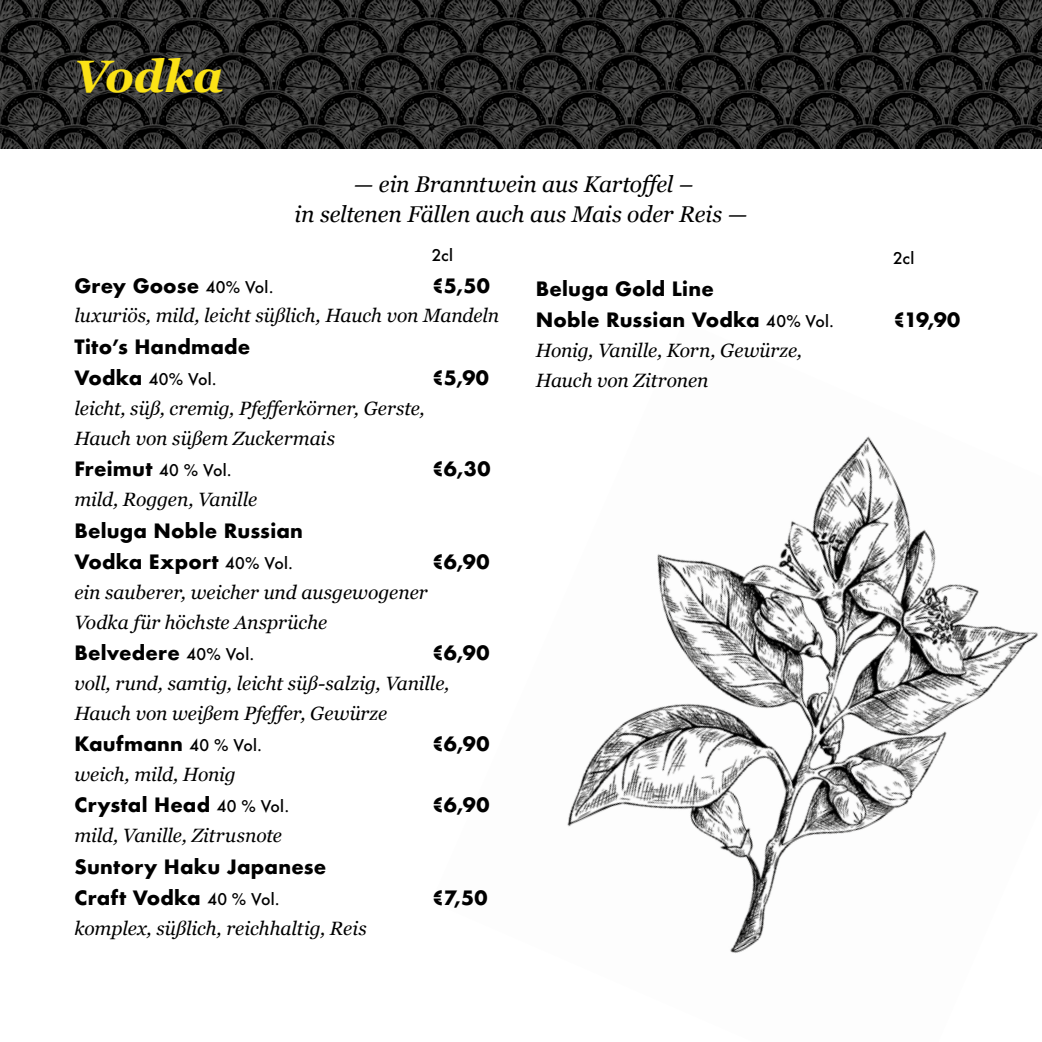
<style>
.page{position:relative;width:1042px;height:1042px;background:#fff}
.page>*{position:absolute;margin:0;border:0;box-sizing:border-box;transform-origin:0 0}
.t1{font:italic 700 45.5px "Georgia";letter-spacing:-.005em;color:#fbe216}
.t2{font:italic 22.75px/29.8px "Georgia";letter-spacing:-.01em;color:#000;text-align:center}
.t3{font:italic 19.25px/29.8px "Georgia";letter-spacing:-.005em;color:#000}
.t4{font:700 19.25px/31.5px "Futura";letter-spacing:.01em;color:#000}
.t5{font:500 15.75px "Futura";letter-spacing:.015em;color:#000}
.s1{font-weight:500;font-size:15.75px}
.s2{font-weight:700;font-size:19.25px}
</style>
<div class="page">
<img style="left:0;top:0;width:1042px;height:149px">
<img style="left:567px;top:436px;width:471px;height:517px">
<h1 class="t1" style="left:74px;top:42px;width:150px">Vodka</h1>
<p class="t2" style="left:295px;top:169px;width:454px">— ein Branntwein aus Kartoffel –<br>in seltenen Fällen auch aus Mais oder Reis —</p>
<p class="t5" style="left:432px;top:244px;width:23px">2cl</p>
<p class="t4" style="left:74px;top:270px;width:201px">Grey Goose <span class="s1">40% Vol.</span></p>
<p class="t4" style="left:432px;top:270px;width:60px">€5,50</p>
<p class="t3" style="left:74px;top:300px;width:426px">luxuriös, mild, leicht süßlich, Hauch von Mandeln</p>
<p class="t4" style="left:74px;top:331px;width:177px">Tito’s Handmade</p>
<p class="t5" style="left:74px;top:369px;width:144px"><span class="s2">Vodka</span> 40% Vol.</p>
<p class="t4" style="left:432px;top:362px;width:59px">€5,90</p>
<p class="t3" style="left:74px;top:393px;width:352px">leicht, süß, cremig, Pfefferkörner, Gerste,<br>Hauch von süßem Zuckermais</p>
<p class="t4" style="left:74px;top:453px;width:159px">Freimut <span class="s1">40 % Vol.</span></p>
<p class="t4" style="left:432px;top:453px;width:60px">€6,30</p>
<p class="t3" style="left:74px;top:484px;width:184px">mild, Roggen, Vanille</p>
<p class="t4" style="left:74px;top:514px;width:230px">Beluga Noble Russian<br>Vodka Export <span class="s1">40% Vol.</span></p>
<p class="t4" style="left:432px;top:546px;width:59px">€6,90</p>
<p class="t3" style="left:74px;top:576px;width:355px">ein sauberer, weicher und ausgewogener<br>Vodka für höchste Ansprüche</p>
<p class="t4" style="left:74px;top:637px;width:181px">Belvedere <span class="s1">40% Vol.</span></p>
<p class="t4" style="left:432px;top:637px;width:59px">€6,90</p>
<p class="t3" style="left:74px;top:667px;width:376px">voll, rund, samtig, leicht süß-salzig, Vanille,<br>Hauch von weißem Pfeffer, Gewürze</p>
<p class="t4" style="left:74px;top:728px;width:189px">Kaufmann <span class="s1">40 % Vol.</span></p>
<p class="t4" style="left:432px;top:728px;width:59px">€6,90</p>
<p class="t3" style="left:74px;top:758px;width:163px">weich, mild, Honig</p>
<p class="t4" style="left:74px;top:789px;width:216px">Crystal Head <span class="s1">40 % Vol.</span></p>
<p class="t4" style="left:432px;top:789px;width:59px">€6,90</p>
<p class="t3" style="left:74px;top:820px;width:209px">mild, Vanille, Zitrusnote</p>
<p class="t4" style="left:74px;top:850px;width:253px">Suntory Haku Japanese<br>Craft Vodka <span class="s1">40 % Vol.</span></p>
<p class="t4" style="left:432px;top:882px;width:57px">€7,50</p>
<p class="t3" style="left:74px;top:912px;width:294px">komplex, süßlich, reichhaltig, Reis</p>
<p class="t4" style="left:536px;top:272px;width:300px">Beluga Gold Line<br>Noble Russian Vodka <span class="s1">40% Vol.</span></p>
<p class="t3" style="left:536px;top:334px;width:268px">Honig, Vanille, Korn, Gewürze,<br>Hauch von Zitronen</p>
<p class="t5" style="left:893px;top:247px;width:23px">2cl</p>
<p class="t4" style="left:893px;top:304px;width:69px">€19,90</p>
</div>
